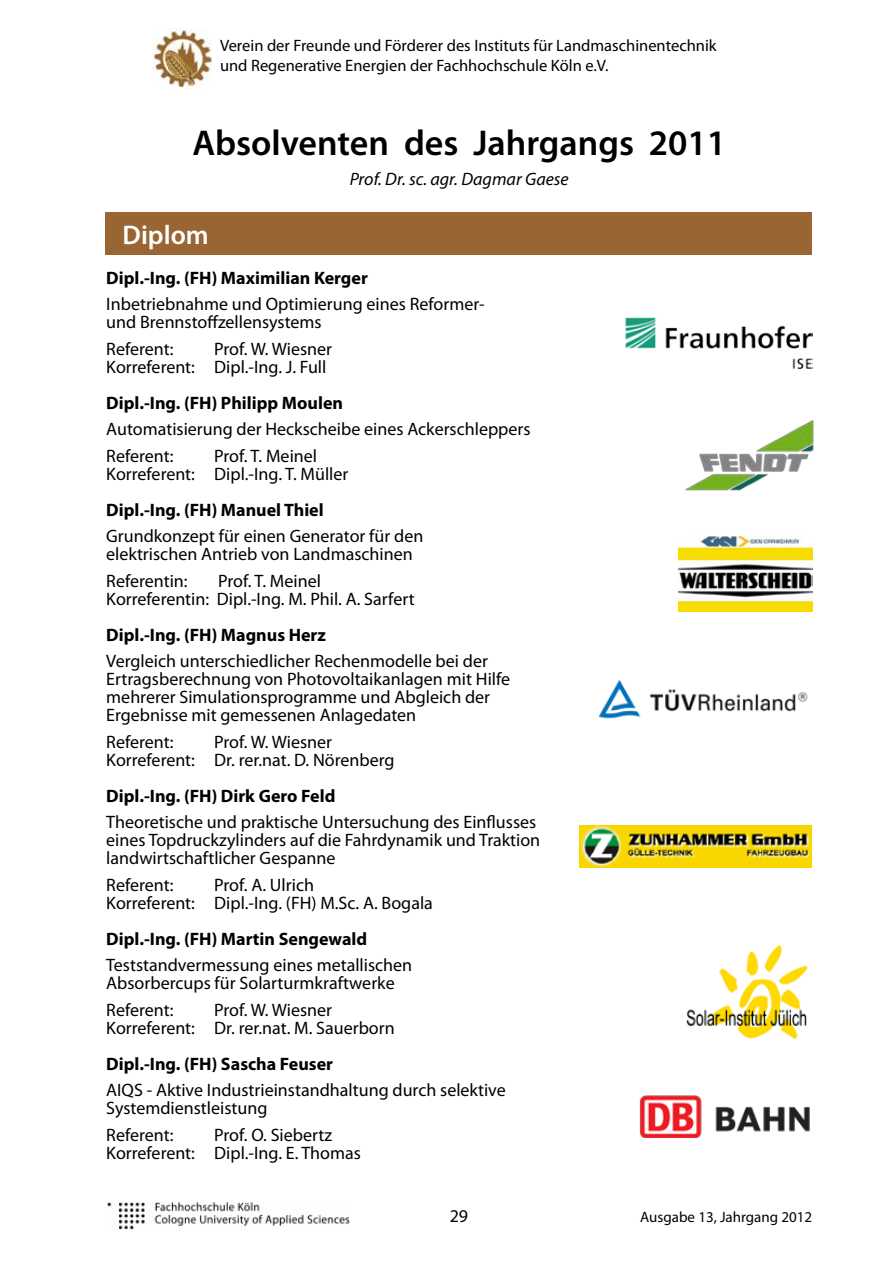
<style>
.page{position:relative;width:893px;height:1263px;background:#fff}
.page>*{position:absolute;margin:0;border:0;box-sizing:border-box;transform-origin:0 0}
.t1{font:600 36px "Myriad Pro";color:#000}
.t2{font:600 27px "Myriad Pro";color:#fff}
.t3{font:18px/18px "Myriad Pro";color:#000}
.t4{font:700 18px "Myriad Pro";color:#000}
.t5{font:italic 18px "Myriad Pro";color:#000}
.t6{font:16.5px/19.8px "Myriad Pro";color:#000}
.t7{font:15px "Myriad Pro";color:#000}
</style>
<div class="page">
<img style="left:152px;top:28px;width:62px;height:61px">
<img style="left:107px;top:1202px;width:243px;height:28px">
<div style="left:106px;top:213px;width:706px;height:42px;background:#996532"></div>
<img style="left:625px;top:317px;width:187px;height:52px">
<img style="left:678px;top:536px;width:134px;height:75px">
<img style="left:598px;top:680px;width:210px;height:39px">
<img style="left:580px;top:825px;width:232px;height:42px">
<img style="left:686px;top:945px;width:122px;height:95px">
<img style="left:640px;top:1095px;width:170px;height:42px">
<img style="left:684px;top:419px;width:130px;height:72px">
<p class="t6" style="left:220px;top:35px;width:498px">Verein der Freunde und Förderer des Instituts für Landmaschinentechnik und Regenerative Energien der Fachhochschule Köln e.V.</p>
<h1 class="t1" style="left:192px;top:120px;width:535px">Absolventen des Jahrgangs 2011</h1>
<p class="t5" style="left:350px;top:168px;width:221px">Prof. Dr. sc. agr. Dagmar Gaese</p>
<h2 class="t2" style="left:123px;top:217px;width:88px">Diplom</h2>
<p class="t4" style="left:106px;top:266px;width:263px">Dipl.-Ing. (FH) Maximilian Kerger</p>
<p class="t3" style="left:106px;top:295px;width:380px">Inbetriebnahme und Optimierung eines Reformer&shy;und Brennstoffzellensystems</p>
<p class="t3" style="left:106px;top:339px;width:69px">Referent:</p>
<p class="t3" style="left:106px;top:339px;width:227px;text-indent:108px">Prof. W. Wiesner<br>Korreferent: Dipl.-Ing. J. Full</p>
<p class="t4" style="left:106px;top:391px;width:238px">Dipl.-Ing. (FH) Philipp Moulen</p>
<p class="t3" style="left:106px;top:415px;width:426px;line-height:26.5px">Automatisierung der Heckscheibe eines Ackerschleppers<br>Referent:</p>
<p class="t3" style="left:106px;top:446px;width:244px;text-indent:108px">Prof. T. Meinel<br>Korreferent: Dipl.-Ing. T. Müller</p>
<p class="t4" style="left:106px;top:498px;width:219px">Dipl.-Ing. (FH) Manuel Thiel</p>
<p class="t3" style="left:106px;top:527px;width:319px">Grundkonzept für einen Generator für den elektrischen Antrieb von Landmaschinen</p>
<p class="t3" style="left:106px;top:571px;width:83px">Referentin:</p>
<p class="t3" style="left:106px;top:571px;width:310px;text-indent:112px">Prof. T. Meinel<br>Korreferentin: Dipl.-Ing. M. Phil. A. Sarfert</p>
<p class="t4" style="left:106px;top:623px;width:221px">Dipl.-Ing. (FH) Magnus Herz</p>
<p class="t3" style="left:106px;top:652px;width:405px">Vergleich unterschiedlicher Rechenmodelle bei der Ertragsberechnung von Photovoltaikanlagen mit Hilfe mehrerer Simulationsprogramme und Abgleich der Ergebnisse mit gemessenen Anlagedaten</p>
<p class="t3" style="left:106px;top:732px;width:69px">Referent:</p>
<p class="t3" style="left:106px;top:732px;width:290px;text-indent:108px">Prof. W. Wiesner<br>Korreferent: Dr. rer.nat. D. Nörenberg</p>
<p class="t4" style="left:106px;top:784px;width:231px">Dipl.-Ing. (FH) Dirk Gero Feld</p>
<p class="t3" style="left:106px;top:813px;width:435px">Theoretische und praktische Untersuchung des Einflusses eines Topdruckzylinders auf die Fahrdynamik und Traktion landwirtschaftlicher Gespanne</p>
<p class="t3" style="left:106px;top:875px;width:69px">Referent:</p>
<p class="t3" style="left:106px;top:875px;width:328px;text-indent:108px">Prof. A. Ulrich<br>Korreferent: Dipl.-Ing. (FH) M.Sc. A. Bogala</p>
<p class="t4" style="left:106px;top:927px;width:262px">Dipl.-Ing. (FH) Martin Sengewald</p>
<p class="t3" style="left:106px;top:956px;width:307px">Teststandvermessung eines metallischen<br>Absorbercups für Solarturmkraftwerke</p>
<p class="t3" style="left:106px;top:1000px;width:69px">Referent:</p>
<p class="t3" style="left:106px;top:1000px;width:290px;text-indent:108px">Prof. W. Wiesner<br>Korreferent: Dr. rer.nat. M. Sauerborn</p>
<p class="t4" style="left:106px;top:1052px;width:228px">Dipl.-Ing. (FH) Sascha Feuser</p>
<p class="t3" style="left:106px;top:1081px;width:401px">AIQS - Aktive Industrieinstandhaltung durch selektive<br>Systemdienstleistung</p>
<p class="t3" style="left:106px;top:1125px;width:69px">Referent:</p>
<p class="t3" style="left:106px;top:1125px;width:256px;text-indent:108px">Prof. O. Siebertz<br>Korreferent: Dipl.-Ing. E. Thomas</p>
<p class="t3" style="left:450px;top:1206px;width:20px">29</p>
<p class="t7" style="left:640px;top:1208px;width:173px">Ausgabe 13, Jahrgang 2012</p>
</div>
